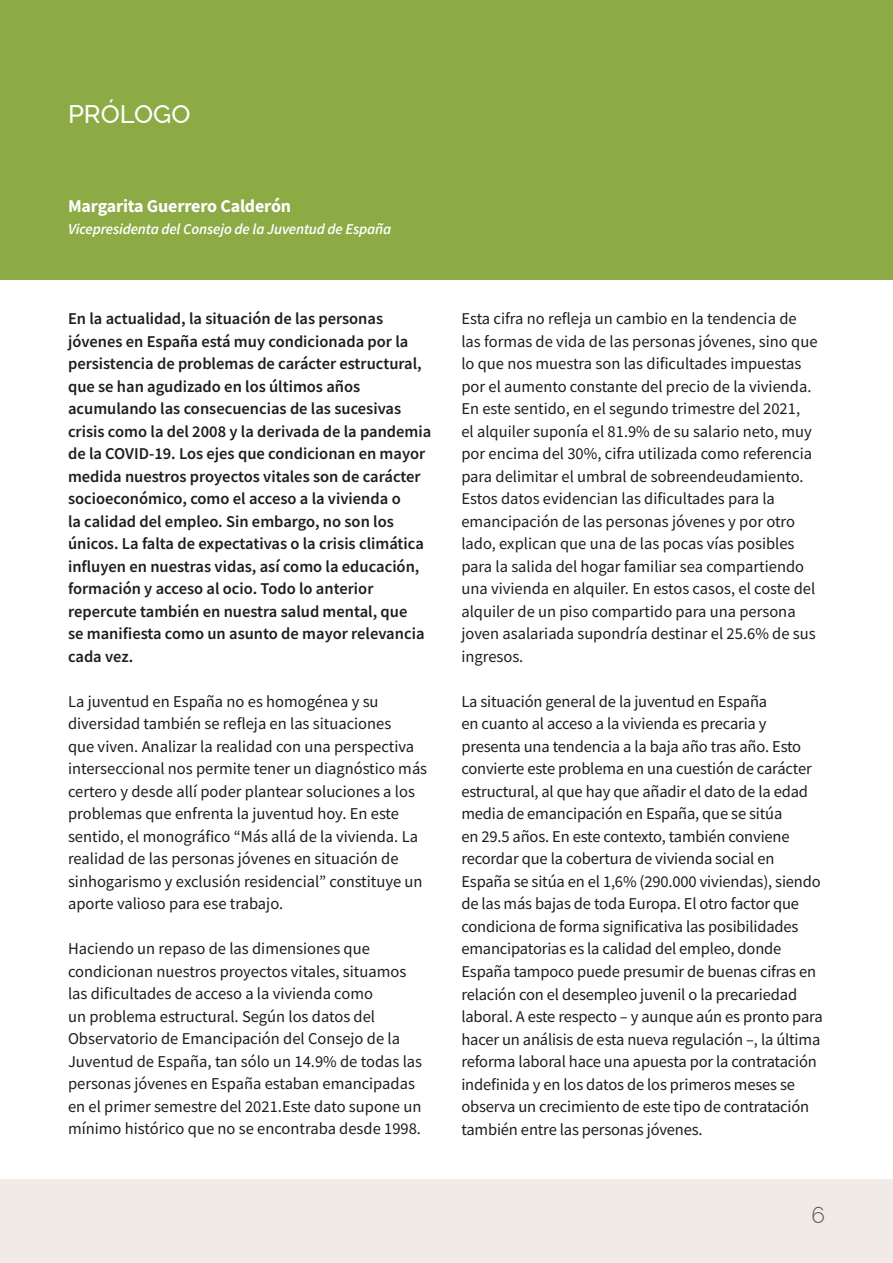
<style>
.page{position:relative;width:893px;height:1263px;background:#fff}
.page>*{position:absolute;margin:0;border:0;box-sizing:border-box;transform-origin:0 0}
.t1{font:500 25.5px "Raleway";color:#fff}
.t2{font:300 22.5px "Raleway";color:#575756}
.t3{font:700 18px "Source Sans Pro";letter-spacing:-.01em;color:#fff}
.t4{font:16.5px/22.5px "Source Sans Pro";color:#1d1d1b}
.t5{font:600 16.5px/22.5px "Source Sans Pro";color:#1d1d1b}
.t6{font:italic 600 15px "Source Sans Pro";letter-spacing:-.01em;color:#fff}
</style>
<div class="page">
<div style="left:0;top:1179px;width:893px;height:84px;background:#f0ebe6"></div>
<div style="left:0;top:0;width:893px;height:279px;background:#8cab45"></div>
<h1 class="t1" style="left:68px;top:94px;width:124px">PRÓLOGO</h1>
<p class="t3" style="left:68px;top:193px;width:225px">Margarita Guerrero Calderón</p>
<p class="t6" style="left:68px;top:219px;width:325px">Vicepresidenta del Consejo de la Juventud de España</p>
<p class="t5" style="left:68px;top:307px;width:365px">En la actualidad, la situación de las personas jóvenes en España está muy condicionada por la persistencia de problemas de carácter estructural, que se han agudizado en los últimos años acumulando las consecuencias de las sucesivas crisis como la del 2008 y la derivada de la pandemia de la COVID-19. Los ejes que condicionan en mayor medida nuestros proyectos vitales son de carácter socioeconómico, como el acceso a la vivienda o<br>la calidad del empleo. Sin embargo, no son los únicos. La falta de expectativas o la crisis climática influyen en nuestras vidas, así como la educación, formación y acceso al ocio. Todo lo anterior repercute también en nuestra salud mental, que<br>se manifiesta como un asunto de mayor relevancia cada vez.</p>
<p class="t4" style="left:68px;top:690px;width:361px">La juventud en España no es homogénea y su diversidad también se refleja en las situaciones<br>que viven. Analizar la realidad con una perspectiva interseccional nos permite tener un diagnóstico más certero y desde allí poder plantear soluciones a los problemas que enfrenta la juventud hoy. En este sentido, el monográfico “Más allá de la vivienda. La realidad de las personas jóvenes en situación de sinhogarismo y exclusión residencial” constituye un aporte valioso para ese trabajo.</p>
<p class="t4" style="left:68px;top:937px;width:356px">Haciendo un repaso de las dimensiones que condicionan nuestros proyectos vitales, situamos las dificultades de acceso a la vivienda como<br>un problema estructural. Según los datos del Observatorio de Emancipación del Consejo de la Juventud de España, tan sólo un 14.9% de todas las personas jóvenes en España estaban emancipadas en el primer semestre del 2021.Este dato supone un mínimo histórico que no se encontraba desde 1998.</p>
<p class="t4" style="left:461px;top:307px;width:358px">Esta cifra no refleja un cambio en la tendencia de las formas de vida de las personas jóvenes, sino que lo que nos muestra son las dificultades impuestas por el aumento constante del precio de la vivienda.<br>En este sentido, en el segundo trimestre del 2021,<br>el alquiler suponía el 81.9% de su salario neto, muy por encima del 30%, cifra utilizada como referencia para delimitar el umbral de sobreendeudamiento.<br>Estos datos evidencian las dificultades para la emancipación de las personas jóvenes y por otro lado, explican que una de las pocas vías posibles para la salida del hogar familiar sea compartiendo una vivienda en alquiler. En estos casos, el coste del alquiler de un piso compartido para una persona joven asalariada supondría destinar el 25.6% de sus ingresos.</p>
<p class="t4" style="left:461px;top:690px;width:363px">La situación general de la juventud en España<br>en cuanto al acceso a la vivienda es precaria y presenta una tendencia a la baja año tras año. Esto convierte este problema en una cuestión de carácter estructural, al que hay que añadir el dato de la edad media de emancipación en España, que se sitúa<br>en 29.5 años. En este contexto, también conviene recordar que la cobertura de vivienda social en España se sitúa en el 1,6% (290.000 viviendas), siendo de las más bajas de toda Europa. El otro factor que condiciona de forma significativa las posibilidades emancipatorias es la calidad del empleo, donde España tampoco puede presumir de buenas cifras en relación con el desempleo juvenil o la precariedad laboral. A este respecto – y aunque aún es pronto para hacer un análisis de esta nueva regulación –, la última reforma laboral hace una apuesta por la contratación indefinida y en los datos de los primeros meses se observa un crecimiento de este tipo de contratación también entre las personas jóvenes.</p>
<h2 class="t2" style="left:811px;top:1197px;width:15px">6</h2>
</div>
